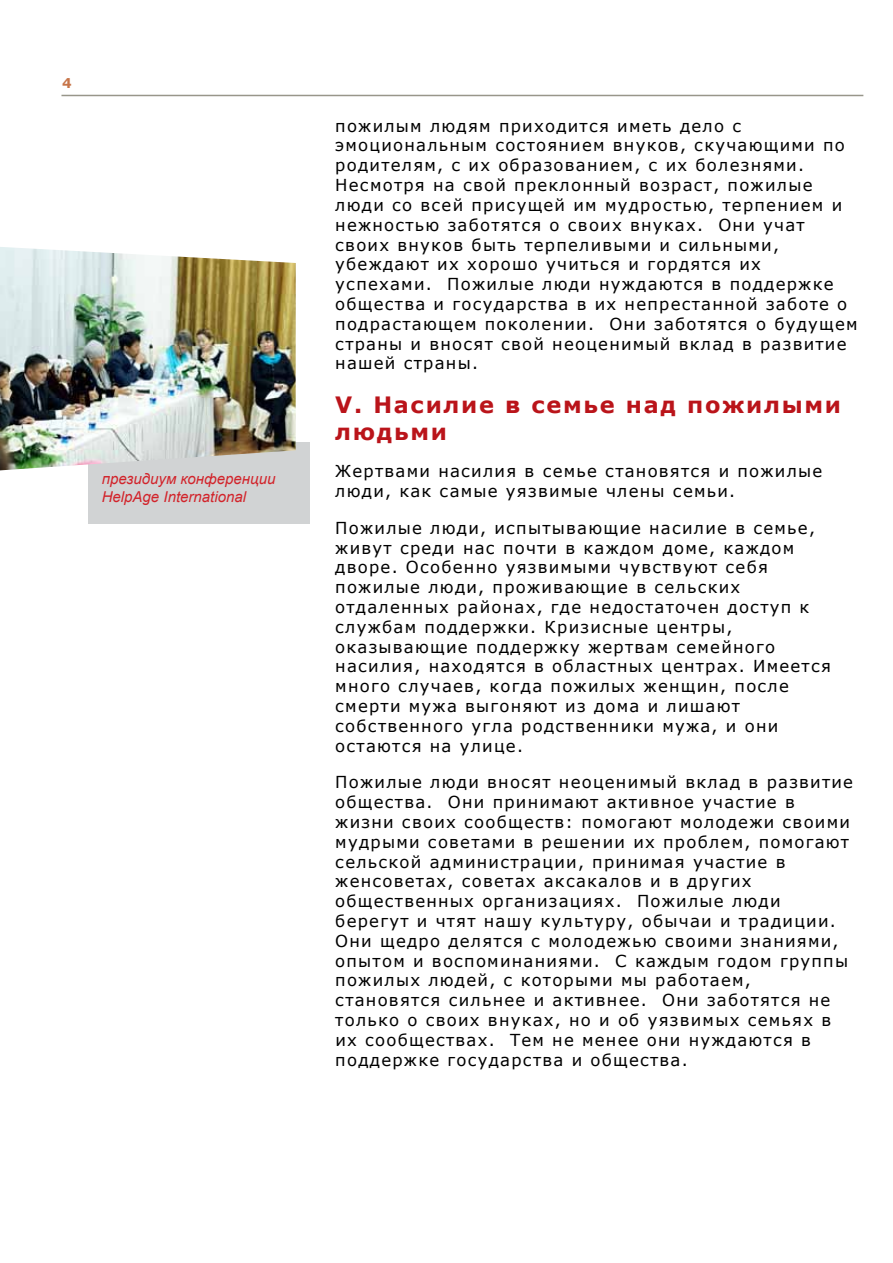
<style>
.page{position:relative;width:893px;height:1263px;background:#fff}
.page>*{position:absolute;margin:0;border:0;box-sizing:border-box;transform-origin:0 0}
.t1{font:700 22.5px/27px "Verdana";letter-spacing:.075em;color:#ba141a}
.t2{font:16.5px/19.8px "Verdana";letter-spacing:.075em;color:#000}
.t3{font:italic 15px/18px "Arial";color:#d2232a}
.t4{font:700 13.5px "Verdana";color:#c77549}
</style>
<div class="page">
<hr style="left:61px;top:95px;width:802px;height:1px;background:#98968a">
<div style="left:88px;top:442px;width:222px;height:82px;background:#d1d3d4"></div>
<img style="left:0;top:247px;width:296px;height:223px">
<p class="t4" style="left:62px;top:74px;width:11px">4</p>
<p class="t3" style="left:102px;top:470px;width:175px">президиум конференции<br>HelpAge International</p>
<p class="t2" style="left:335px;top:116px;width:524px">пожилым людям приходится иметь дело с эмоциональным состоянием внуков, скучающими по родителям, с их образованием, с их болезнями.<br>Несмотря на свой преклонный возраст, пожилые люди со всей присущей им мудростью, терпением и нежностью заботятся о своих внуках. Они учат своих внуков быть терпеливыми и сильными, убеждают их хорошо учиться и гордятся их успехами. Пожилые люди нуждаются в поддержке общества и государства в их непрестанной заботе о подрастающем поколении. Они заботятся о будущем страны и вносят свой неоценимый вклад в развитие нашей страны.</p>
<h1 class="t1" style="left:335px;top:391px;width:507px">V. Насилие в семье над пожилыми людьми</h1>
<p class="t2" style="left:335px;top:461px;width:489px">Жертвами насилия в семье становятся и пожилые люди, как самые уязвимые члены семьи.</p>
<p class="t2" style="left:335px;top:518px;width:497px">Пожилые люди, испытывающие насилие в семье, живут среди нас почти в каждом доме, каждом дворе. Особенно уязвимыми чувствуют себя пожилые люди, проживающие в сельских отдаленных районах, где недостаточен доступ к службам поддержки. Кризисные центры, оказывающие поддержку жертвам семейного насилия, находятся в областных центрах. Имеется много случаев, когда пожилых женщин, после смерти мужа выгоняют из дома и лишают собственного угла родственники мужа, и они остаются на улице.</p>
<p class="t2" style="left:335px;top:772px;width:519px">Пожилые люди вносят неоценимый вклад в развитие общества. Они принимают активное участие в жизни своих сообществ: помогают молодежи своими мудрыми советами в решении их проблем, помогают сельской администрации, принимая участие в женсоветах, советах аксакалов и в других общественных организациях. Пожилые люди берегут и чтят нашу культуру, обычаи и традиции.<br>Они щедро делятся с молодежью своими знаниями, опытом и воспоминаниями. С каждым годом группы пожилых людей, с которыми мы работаем, становятся сильнее и активнее. Они заботятся не только о своих внуках, но и об уязвимых семьях в их сообществах. Тем не менее они нуждаются в поддержке государства и общества.</p>
</div>
